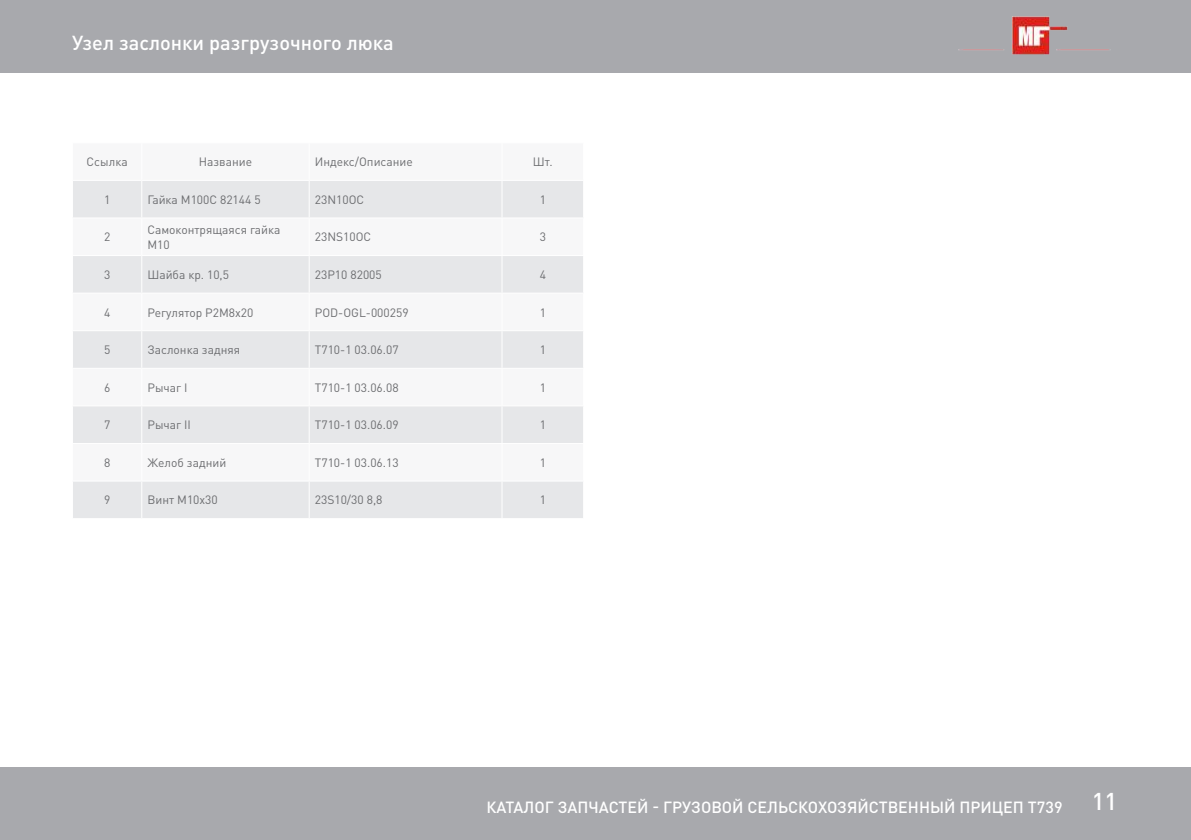
<style>
.page{position:relative;width:1191px;height:840px;background:#fff}
.page>*{position:absolute;margin:0;border:0;box-sizing:border-box;transform-origin:0 0}
.t1{font:500 20px "DIN Pro";color:#fff}
.t2{font:500 16px "DIN Pro";color:#fff}
.t3{font:12px/14.4px "DIN Pro";color:#6c6d70}
.s1{font-size:24px}
</style>
<div class="page">
<div style="left:0;top:0;width:1191px;height:72px;background:#a8a9ad"></div>
<div style="left:0;top:767px;width:1191px;height:72px;background:#a8a9ad"></div>
<img style="left:958px;top:16px;width:153px;height:39px">
<svg style="left:73px;top:181px;width:510px;height:337px;fill:#e6e7e9"></svg>
<hr style="left:141px;top:181px;width:1px;height:36px;background:#fff">
<hr style="left:309px;top:181px;width:1px;height:36px;background:#fff">
<hr style="left:501px;top:181px;width:1px;height:36px;background:#fff">
<hr style="left:72px;top:217px;width:70px;height:1px;background:#fff">
<hr style="left:142px;top:217px;width:167px;height:1px;background:#fff">
<hr style="left:141px;top:218px;width:1px;height:37px;background:#fff">
<hr style="left:309px;top:217px;width:193px;height:1px;background:#fff">
<hr style="left:309px;top:218px;width:1px;height:37px;background:#fff">
<hr style="left:502px;top:217px;width:82px;height:1px;background:#fff">
<hr style="left:501px;top:218px;width:1px;height:37px;background:#fff">
<hr style="left:72px;top:255px;width:70px;height:1px;background:#fff">
<hr style="left:142px;top:255px;width:167px;height:1px;background:#fff">
<hr style="left:141px;top:256px;width:1px;height:36px;background:#fff">
<hr style="left:309px;top:255px;width:193px;height:1px;background:#fff">
<hr style="left:309px;top:256px;width:1px;height:36px;background:#fff">
<hr style="left:502px;top:255px;width:82px;height:1px;background:#fff">
<hr style="left:501px;top:256px;width:1px;height:36px;background:#fff">
<hr style="left:72px;top:292px;width:70px;height:1px;background:#fff">
<hr style="left:142px;top:292px;width:167px;height:1px;background:#fff">
<hr style="left:141px;top:293px;width:1px;height:37px;background:#fff">
<hr style="left:309px;top:292px;width:193px;height:1px;background:#fff">
<hr style="left:309px;top:293px;width:1px;height:37px;background:#fff">
<hr style="left:502px;top:292px;width:82px;height:1px;background:#fff">
<hr style="left:501px;top:293px;width:1px;height:37px;background:#fff">
<hr style="left:72px;top:330px;width:70px;height:1px;background:#fff">
<hr style="left:142px;top:330px;width:167px;height:1px;background:#fff">
<hr style="left:141px;top:331px;width:1px;height:36px;background:#fff">
<hr style="left:309px;top:330px;width:193px;height:1px;background:#fff">
<hr style="left:309px;top:331px;width:1px;height:36px;background:#fff">
<hr style="left:502px;top:330px;width:82px;height:1px;background:#fff">
<hr style="left:501px;top:331px;width:1px;height:36px;background:#fff">
<hr style="left:72px;top:367px;width:70px;height:1px;background:#fff">
<hr style="left:142px;top:367px;width:167px;height:1px;background:#fff">
<hr style="left:141px;top:368px;width:1px;height:37px;background:#fff">
<hr style="left:309px;top:367px;width:193px;height:1px;background:#fff">
<hr style="left:309px;top:368px;width:1px;height:37px;background:#fff">
<hr style="left:502px;top:367px;width:82px;height:1px;background:#fff">
<hr style="left:501px;top:368px;width:1px;height:37px;background:#fff">
<hr style="left:72px;top:405px;width:70px;height:1px;background:#fff">
<hr style="left:142px;top:405px;width:167px;height:1px;background:#fff">
<hr style="left:141px;top:406px;width:1px;height:36px;background:#fff">
<hr style="left:309px;top:405px;width:193px;height:1px;background:#fff">
<hr style="left:309px;top:406px;width:1px;height:36px;background:#fff">
<hr style="left:502px;top:405px;width:82px;height:1px;background:#fff">
<hr style="left:501px;top:406px;width:1px;height:36px;background:#fff">
<hr style="left:72px;top:442px;width:70px;height:1px;background:#fff">
<hr style="left:142px;top:442px;width:167px;height:1px;background:#fff">
<hr style="left:141px;top:443px;width:1px;height:37px;background:#fff">
<hr style="left:309px;top:442px;width:193px;height:1px;background:#fff">
<hr style="left:309px;top:443px;width:1px;height:37px;background:#fff">
<hr style="left:502px;top:442px;width:82px;height:1px;background:#fff">
<hr style="left:501px;top:443px;width:1px;height:37px;background:#fff">
<hr style="left:72px;top:480px;width:70px;height:1px;background:#fff">
<hr style="left:142px;top:480px;width:167px;height:1px;background:#fff">
<hr style="left:141px;top:481px;width:1px;height:37px;background:#fff">
<hr style="left:309px;top:480px;width:193px;height:1px;background:#fff">
<hr style="left:309px;top:481px;width:1px;height:37px;background:#fff">
<hr style="left:502px;top:480px;width:82px;height:1px;background:#fff">
<hr style="left:501px;top:481px;width:1px;height:37px;background:#fff">
<h1 class="t1" style="left:72px;top:29px;width:323px">Узел заслонки разгрузочного люка</h1>
<p class="t3" style="left:87px;top:154px;width:42px">Ссылка</p>
<p class="t3" style="left:199px;top:154px;width:55px">Название</p>
<p class="t3" style="left:315px;top:154px;width:99px">Индекс/Описание</p>
<p class="t3" style="left:533px;top:154px;width:21px">Шт.</p>
<p class="t3" style="left:104px;top:192px;width:8px">1</p>
<p class="t3" style="left:147px;top:192px;width:115px">Гайка M100C 82144 5</p>
<p class="t3" style="left:315px;top:192px;width:51px">23N10OC</p>
<p class="t3" style="left:540px;top:192px;width:8px">1</p>
<p class="t3" style="left:104px;top:229px;width:8px">2</p>
<p class="t3" style="left:147px;top:222px;width:134px">Самоконтрящаяся гайка<br>M10</p>
<p class="t3" style="left:315px;top:229px;width:58px">23NS10OC</p>
<p class="t3" style="left:540px;top:229px;width:8px">3</p>
<p class="t3" style="left:104px;top:267px;width:8px">3</p>
<p class="t3" style="left:147px;top:267px;width:83px">Шайба кр. 10,5</p>
<p class="t3" style="left:315px;top:267px;width:68px">23P10 82005</p>
<p class="t3" style="left:540px;top:267px;width:8px">4</p>
<p class="t3" style="left:104px;top:304px;width:8px">4</p>
<p class="t3" style="left:147px;top:304px;width:107px">Регулятор P2M8x20</p>
<p class="t3" style="left:315px;top:304px;width:95px">POD-OGL-000259</p>
<p class="t3" style="left:540px;top:304px;width:8px">1</p>
<p class="t3" style="left:104px;top:342px;width:8px">5</p>
<p class="t3" style="left:147px;top:342px;width:94px">Заслонка задняя</p>
<p class="t3" style="left:315px;top:342px;width:85px">T710-1 03.06.07</p>
<p class="t3" style="left:540px;top:342px;width:8px">1</p>
<p class="t3" style="left:104px;top:379px;width:8px">6</p>
<p class="t3" style="left:147px;top:379px;width:42px">Рычаг I</p>
<p class="t3" style="left:315px;top:379px;width:85px">T710-1 03.06.08</p>
<p class="t3" style="left:540px;top:379px;width:8px">1</p>
<p class="t3" style="left:104px;top:417px;width:8px">7</p>
<p class="t3" style="left:147px;top:417px;width:45px">Рычаг II</p>
<p class="t3" style="left:315px;top:417px;width:85px">T710-1 03.06.09</p>
<p class="t3" style="left:540px;top:417px;width:8px">1</p>
<p class="t3" style="left:104px;top:454px;width:8px">8</p>
<p class="t3" style="left:147px;top:454px;width:80px">Желоб задний</p>
<p class="t3" style="left:315px;top:454px;width:85px">T710-1 03.06.13</p>
<p class="t3" style="left:540px;top:454px;width:8px">1</p>
<p class="t3" style="left:104px;top:492px;width:8px">9</p>
<p class="t3" style="left:147px;top:492px;width:72px">Винт M10х30</p>
<p class="t3" style="left:315px;top:492px;width:69px">23S10/30 8,8</p>
<p class="t3" style="left:540px;top:492px;width:8px">1</p>
<h2 class="t2" style="left:486px;top:795px;width:632px">КАТАЛОГ ЗАПЧАСТЕЙ - ГРУЗОВОЙ СЕЛЬСКОХОЗЯЙСТВЕННЫЙ ПРИЦЕП T739 <span class="s1">11</span></h2>
</div>
